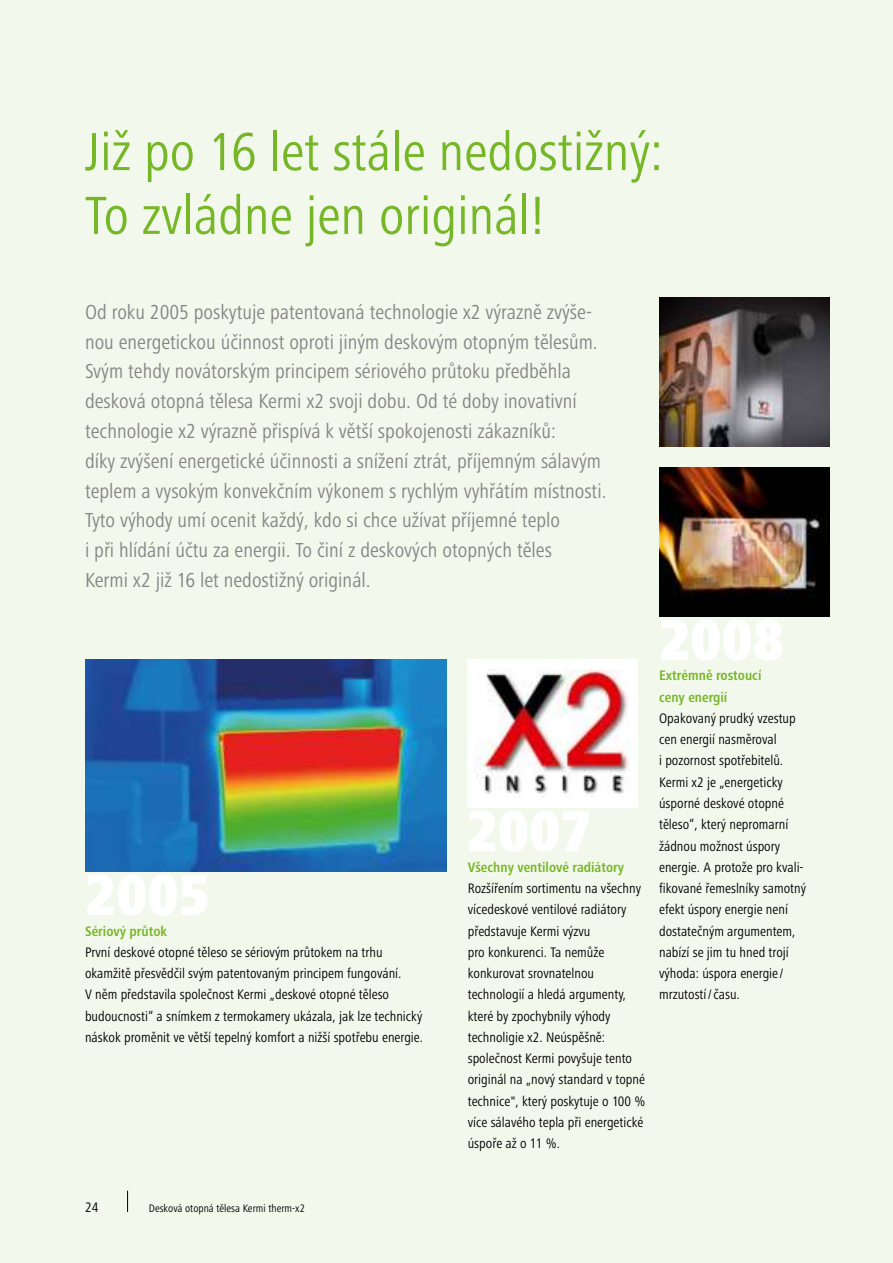
<style>
.page{position:relative;width:893px;height:1263px;background:#f3f8ec}
.page>*{position:absolute;margin:0;border:0;box-sizing:border-box;transform-origin:0 0}
.t1{font:condensed 55.5px/63.8px "Frutiger Next LTW1 G";color:#75b726}
.t2{font:condensed 21px/29.7px "Frutiger Next LTW1 G";color:#868686}
.t3{font:condensed 14.25px/21.3px "Frutiger Next LTW1 G";color:#000}
.t4{font:700 condensed 14.25px/21.3px "Frutiger Next LTW1 G";color:#75b726}
.t5{font:condensed 11.25px "Frutiger Next LTW1 G";color:#000}
</style>
<div class="page">
<svg style="left:127px;top:1191px;width:1px;height:21px"></svg>
<img style="left:85px;top:659px;width:361px;height:213px">
<div style="left:468px;top:659px;width:170px;height:149px;background:#fff"></div>
<img style="left:475px;top:669px;width:155px;height:125px">
<img style="left:659px;top:298px;width:170px;height:148px">
<img style="left:659px;top:468px;width:170px;height:149px">
<h1 class="t1" style="left:85px;top:121px;width:579px">Již po 16 let stále nedostižný:<br>To zvládne jen originál!</h1>
<p class="t2" style="left:85px;top:297px;width:523px">Od roku 2005 poskytuje patentovaná technologie x2 výrazně zvýše&shy;nou energetickou účinnost oproti jiným deskovým otopným tělesům.<br>Svým tehdy novátorským principem sériového průtoku předběhla desková otopná tělesa Kermi x2 svoji dobu. Od té doby inovativní technologie x2 výrazně přispívá k větší spokojenosti zákazníků:<br>díky zvýšení energetické účinnosti a snížení ztrát, příjemným sálavým teplem a vysokým konvekčním výkonem s rychlým vyhřátím místnosti.<br>Tyto výhody umí ocenit každý, kdo si chce užívat příjemné teplo<br>i při hlídání účtu za energii. To činí z deskových otopných těles<br>Kermi x2 již 16 let nedostižný originál.</p>
<p class="t4" style="left:85px;top:920px;width:84px">Sériový průtok</p>
<p class="t3" style="left:85px;top:942px;width:340px">První deskové otopné těleso se sériovým průtokem na trhu okamžitě přesvědčil svým patentovaným principem fungování.<br>V něm představila společnost Kermi „deskové otopné těleso budoucnosti“ a snímkem z termokamery ukázala, jak lze technický náskok proměnit ve větší tepelný komfort a nižší spotřebu energie.</p>
<p class="t3" style="left:85px;top:1197px;width:15px">24</p>
<p class="t5" style="left:149px;top:1202px;width:158px">Desková otopná tělesa Kermi therm-x2</p>
<p class="t4" style="left:468px;top:856px;width:158px">Všechny ventilové radiátory</p>
<p class="t3" style="left:468px;top:878px;width:179px">Rozšířením sortimentu na všechny vícedeskové ventilové radiátory představuje Kermi výzvu<br>pro konkurenci. Ta nemůže konkurovat srovnatelnou technologií a hledá argumenty, které by zpochybnily výhody technoligie x2. Neúspěšně: společnost Kermi povyšuje tento originál na „nový standard v topné technice", který poskytuje o 100 % více sálavého tepla při energetické úspoře až o 11 %.</p>
<p class="t4" style="left:659px;top:665px;width:104px">Extrémně rostoucí ceny energií</p>
<p class="t3" style="left:659px;top:708px;width:148px">Opakovaný prudký vzestup cen energií nasměroval<br>i pozornost spotřebitelů.<br>Kermi x2 je „energeticky úsporné deskové otopné těleso“, který nepromarní žádnou možnost úspory energie. A protože pro kvali&shy;fikované řemeslníky samotný efekt úspory energie není dostatečným argumentem, nabízí se jim tu hned trojí výhoda: úspora energie / mrzutostí / času.</p>
</div>
